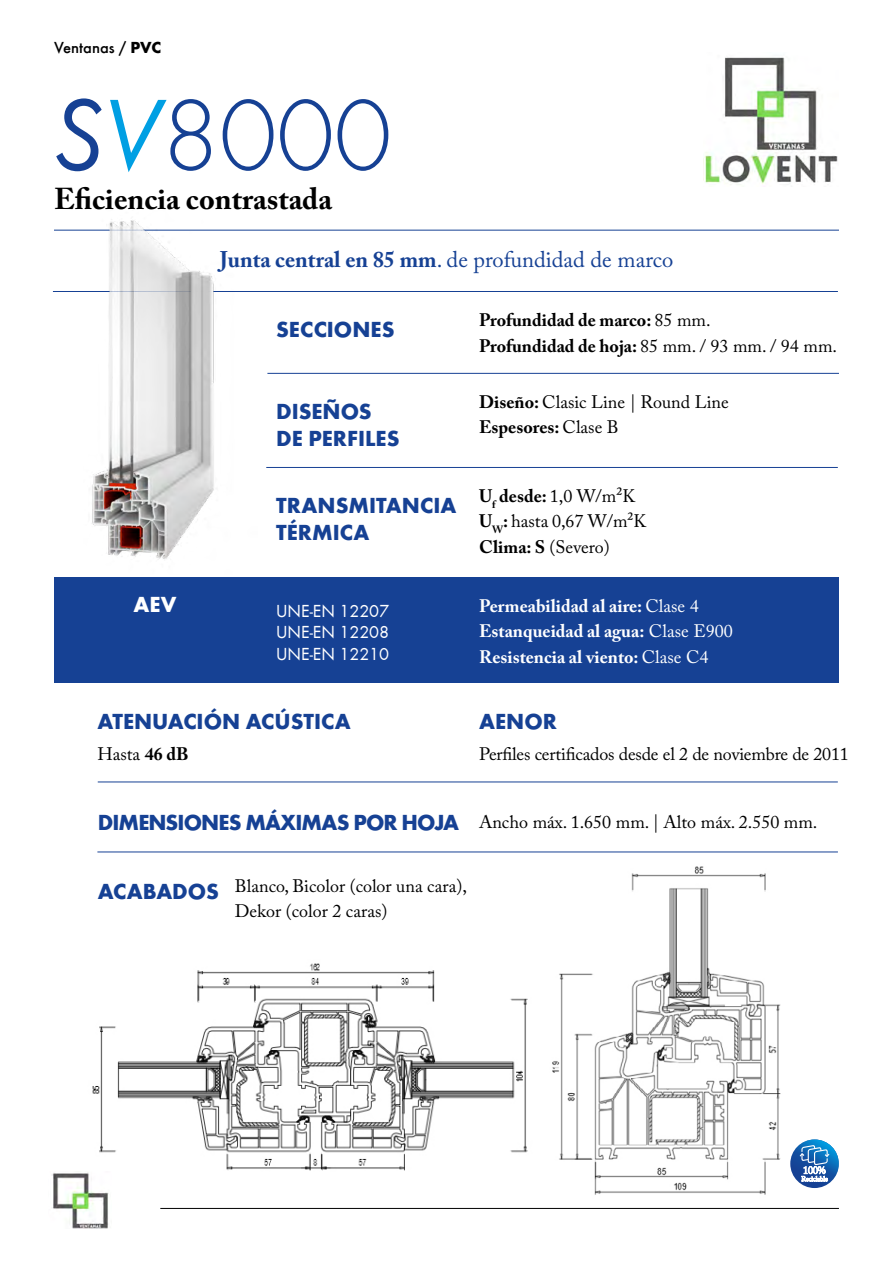
<style>
.page{position:relative;width:893px;height:1263px;background:#fff}
.page>*{position:absolute;margin:0;border:0;box-sizing:border-box;transform-origin:0 0}
.t1{font:300 105px "Futura 45";color:#164194}
.t2{font:700 30px "Adobe Caslon Pro";color:#000}
.t3{font:700 22.5px/27px "Futura 75";color:#164194}
.t4{font:22.5px "Adobe Caslon Pro";color:#164194}
.t5{font:700 22.5px "Futura 75";color:#fff}
.t6{font:18px/25.5px "Adobe Caslon Pro";color:#000}
.t7{font:700 18px/25.5px "Adobe Caslon Pro";color:#fff}
.t8{font:700 18px/25.5px "Adobe Caslon Pro";color:#000}
.t9{font:18px/21.6px "Futura 55";color:#fff;text-align:justify}
.t10{font:500 16.5px "Futura 65";color:#000}
.s1{font-family:"Futura 75";font-weight:700}
.s2{font-family:"Futura 56";font-weight:400;font-style:italic}
.s3{font-family:"Futura 56";font-weight:400;font-style:italic;color:#009fe3}
.s4{font-weight:700}
.s5{font-weight:400}
.s6{font-family:"Futura 75";font-weight:700;font-size:22.5px;color:#164194}
</style>
<div class="page">
<hr style="left:54px;top:230px;width:785px;height:1px;background:#164194">
<hr style="left:53px;top:291px;width:785px;height:1px;background:#164194">
<hr style="left:267px;top:373px;width:572px;height:1px;background:#164194">
<hr style="left:266px;top:467px;width:572px;height:1px;background:#164194">
<div style="left:54px;top:577px;width:785px;height:106px;background:#164194"></div>
<hr style="left:160px;top:1208px;width:679px;height:1px;background:#000">
<hr style="left:98px;top:782px;width:740px;height:1px;background:#164194">
<hr style="left:97px;top:852px;width:741px;height:1px;background:#164194">
<img style="left:84px;top:219px;width:173px;height:340px">
<img style="left:92px;top:963px;width:436px;height:208px">
<img style="left:552px;top:866px;width:229px;height:329px">
<svg style="left:790px;top:1139px;width:49px;height:49px"></svg>
<svg style="left:800px;top:1144px;width:29px;height:38px"></svg>
<img style="left:705px;top:57px;width:133px;height:128px">
<img style="left:52px;top:1172px;width:57px;height:56px">
<p class="t10" style="left:54px;top:36px;width:109px">Ventanas / <span class="s1">PVC</span></p>
<h1 class="t1" style="left:53px;top:68px;width:340px"><span class="s2">S</span><span class="s3">V</span>8000</h1>
<h2 class="t2" style="left:54px;top:181px;width:280px">Eficiencia contrastada</h2>
<p class="t4" style="left:220px;top:246px;width:455px"><span class="s4">Junta central en 85 mm</span>. de profundidad de marco</p>
<p class="t3" style="left:276px;top:314px;width:120px">SECCIONES</p>
<p class="t8" style="left:479px;top:307px;width:359px">Profundidad de marco: <span class="s5">85 mm.<br></span>Profundidad de hoja: <span class="s5">85 mm. / 93 mm. / 94 mm.</span></p>
<p class="t3" style="left:276px;top:396px;width:125px">DISEÑOS<br>DE PERFILES</p>
<p class="t6" style="left:479px;top:389px;width:251px"><span class="s4">Diseño:</span> Clasic Line | Round Line<br><span class="s4">Espesores:</span> Clase B</p>
<p class="t3" style="left:276px;top:491px;width:182px">TRANSMITANCIA<br>TÉRMICA</p>
<p class="t6" style="left:479px;top:483px;width:169px"><span class="s4">U</span><sub>f</sub> <span class="s4">desde:</span> 1,0 W/m²K<br><span class="s4">U</span><sub>W</sub><span class="s4">:</span> hasta 0,67 W/m²K<br><span class="s4">Clima: S</span> (Severo)</p>
<p class="t5" style="left:134px;top:588px;width:45px">AEV</p>
<p class="t9" style="left:276px;top:599px;width:115px">UNE-EN 12207<br>UNE-EN 12208<br>UNE-EN 12210</p>
<p class="t7" style="left:479px;top:593px;width:255px">Permeabilidad al aire: <span class="s5">Clase 4<br></span>Estanqueidad al agua: <span class="s5">Clase E900<br></span>Resistencia al viento: <span class="s5">Clase C4</span></p>
<p class="t3" style="left:97px;top:707px;width:255px">ATENUACIÓN ACÚSTICA</p>
<p class="t6" style="left:97px;top:740px;width:93px">Hasta <span class="s4">46 dB</span></p>
<p class="t3" style="left:479px;top:707px;width:79px">AENOR</p>
<p class="t6" style="left:479px;top:740px;width:371px">Perfiles certificados desde el 2 de noviembre de 2011</p>
<p class="t6" style="left:98px;top:809px;width:721px"><span class="s6">DIMENSIONES MÁXIMAS POR HOJA</span> Ancho máx. 1.650 mm. | Alto máx. 2.550 mm.</p>
<p class="t6" style="left:235px;top:873px;width:233px;text-indent:-137px"><span class="s6">ACABADOS</span> Blanco, Bicolor (color una cara),<br>Dekor (color 2 caras)</p>
</div>
